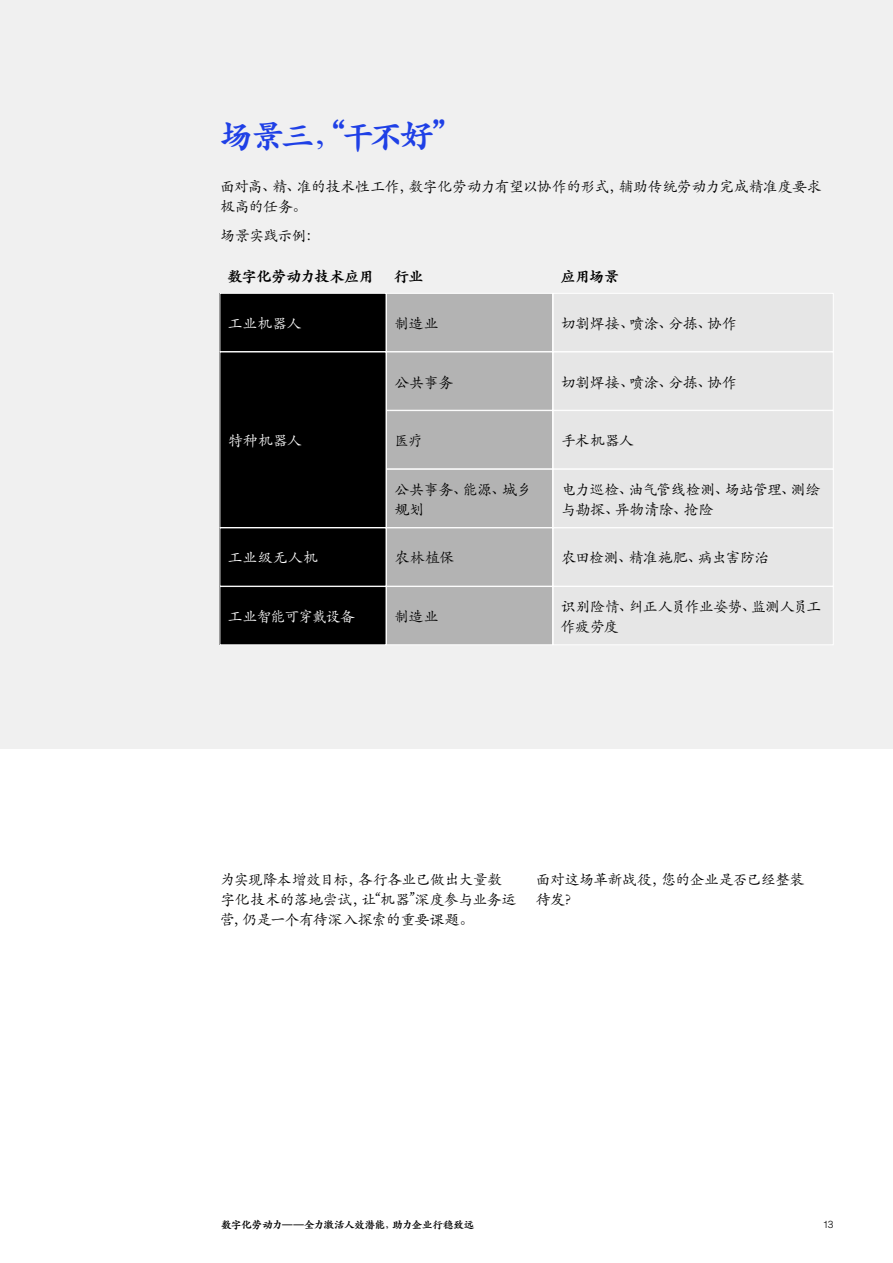
<style>
.page{position:relative;width:893px;height:1263px;background:#fff}
.page>*{position:absolute;margin:0;border:0;box-sizing:border-box;transform-origin:0 0}
.t1{font:900 33px "ST Kaiti SC";letter-spacing:-.075em;color:#1f40e6}
.t2{font:15px/20.2px "ST Kaiti SC";letter-spacing:-.04em;color:#000}
.t3{font:15px "ST Kaiti SC";letter-spacing:-.02em;color:#000}
.t4{font:15px "ST Kaiti SC";letter-spacing:-.015em;color:#fff}
.t5{font:900 15px "ST Kaiti SC";letter-spacing:-.045em;color:#000}
.t6{font:15px "ST Kaiti SC";letter-spacing:-.055em;color:#fff}
.t7{font:900 10.5px "ST Kaiti SC";letter-spacing:-.035em;color:#000}
.t8{font:300 10.5px "Mc Kinsey Sans";color:#000}
</style>
<div class="page">
<div style="left:0;top:0;width:893px;height:748px;background:#f0f0f0"></div>
<div style="left:220px;top:293px;width:166px;height:59px;background:#000"></div>
<div style="left:220px;top:293px;width:166px;height:59px;border:1px solid #fff"></div>
<div style="left:220px;top:352px;width:166px;height:175px;background:#000"></div>
<div style="left:220px;top:528px;width:166px;height:58px;background:#000"></div>
<div style="left:220px;top:586px;width:166px;height:59px;background:#000"></div>
<div style="left:220px;top:586px;width:166px;height:59px;border:1px solid #fff"></div>
<div style="left:386px;top:293px;width:167px;height:59px;background:#b3b3b3;border:1px solid #fff"></div>
<div style="left:386px;top:352px;width:167px;height:58px;background:#b3b3b3;border:1px solid #fff"></div>
<div style="left:386px;top:410px;width:167px;height:59px;background:#b3b3b3;border:1px solid #fff"></div>
<div style="left:386px;top:469px;width:167px;height:59px;background:#b3b3b3;border:1px solid #fff"></div>
<div style="left:386px;top:528px;width:167px;height:58px;background:#b3b3b3;border:1px solid #fff"></div>
<div style="left:386px;top:586px;width:167px;height:59px;background:#b3b3b3;border:1px solid #fff"></div>
<div style="left:553px;top:293px;width:280px;height:59px;background:#e6e6e6;border:1px solid #fff"></div>
<div style="left:553px;top:352px;width:280px;height:58px;background:#e6e6e6;border:1px solid #fff"></div>
<div style="left:553px;top:410px;width:280px;height:59px;background:#e6e6e6;border:1px solid #fff"></div>
<div style="left:553px;top:469px;width:280px;height:59px;background:#e6e6e6;border:1px solid #fff"></div>
<div style="left:553px;top:528px;width:280px;height:58px;background:#e6e6e6"></div>
<div style="left:553px;top:586px;width:280px;height:59px;background:#e6e6e6;border:1px solid #fff"></div>
<h1 class="t1" style="left:220px;top:115px;width:227px">场景三，“干不好”</h1>
<p class="t2" style="left:220px;top:175px;width:603px">面对高、精、准的技术性工作，数字化劳动力有望以协作的形式，辅助传统劳动力完成精准度要求极高的任务。</p>
<p class="t2" style="left:220px;top:224px;width:102px">场景实践示例：</p>
<p class="t5" style="left:227px;top:267px;width:148px">数字化劳动力技术应用</p>
<p class="t5" style="left:394px;top:267px;width:31px">行业</p>
<p class="t4" style="left:227px;top:314px;width:75px">工业机器人</p>
<p class="t2" style="left:394px;top:312px;width:46px">制造业</p>
<p class="t2" style="left:394px;top:371px;width:60px">公共事务</p>
<p class="t4" style="left:227px;top:431px;width:76px">特种机器人</p>
<p class="t4" style="left:227px;top:548px;width:92px">工业级无人机</p>
<p class="t2" style="left:394px;top:430px;width:30px">医疗</p>
<p class="t2" style="left:394px;top:478px;width:139px">公共事务、能源、城乡规划</p>
<p class="t2" style="left:394px;top:547px;width:62px">农林植保</p>
<p class="t6" style="left:227px;top:607px;width:129px">工业智能可穿戴设备</p>
<p class="t2" style="left:394px;top:606px;width:46px">制造业</p>
<p class="t5" style="left:561px;top:267px;width:60px">应用场景</p>
<p class="t3" style="left:561px;top:314px;width:178px">切割焊接、喷涂、分拣、协作</p>
<p class="t3" style="left:561px;top:373px;width:178px">切割焊接、喷涂、分拣、协作</p>
<p class="t2" style="left:561px;top:430px;width:74px">手术机器人</p>
<p class="t2" style="left:561px;top:478px;width:261px">电力巡检、油气管线检测、场站管理、测绘与勘探、异物清除、抢险</p>
<p class="t2" style="left:561px;top:547px;width:210px">农田检测、精准施肥、病虫害防治</p>
<p class="t2" style="left:561px;top:595px;width:262px">识别险情、纠正人员作业姿势、监测人员工作疲劳度</p>
<p class="t2" style="left:220px;top:868px;width:298px">为实现降本增效目标，各行各业已做出大量数字化技术的落地尝试，让“机器”深度参与业务运营，仍是一个有待深入探索的重要课题。</p>
<p class="t2" style="left:536px;top:868px;width:270px">面对这场革新战役，您的企业是否已经整装待发？</p>
<p class="t7" style="left:221px;top:1218px;width:255px">数字化劳动力——全力激活人效潜能，助力企业行稳致远</p>
<p class="t8" style="left:824px;top:1217px;width:11px">13</p>
</div>
